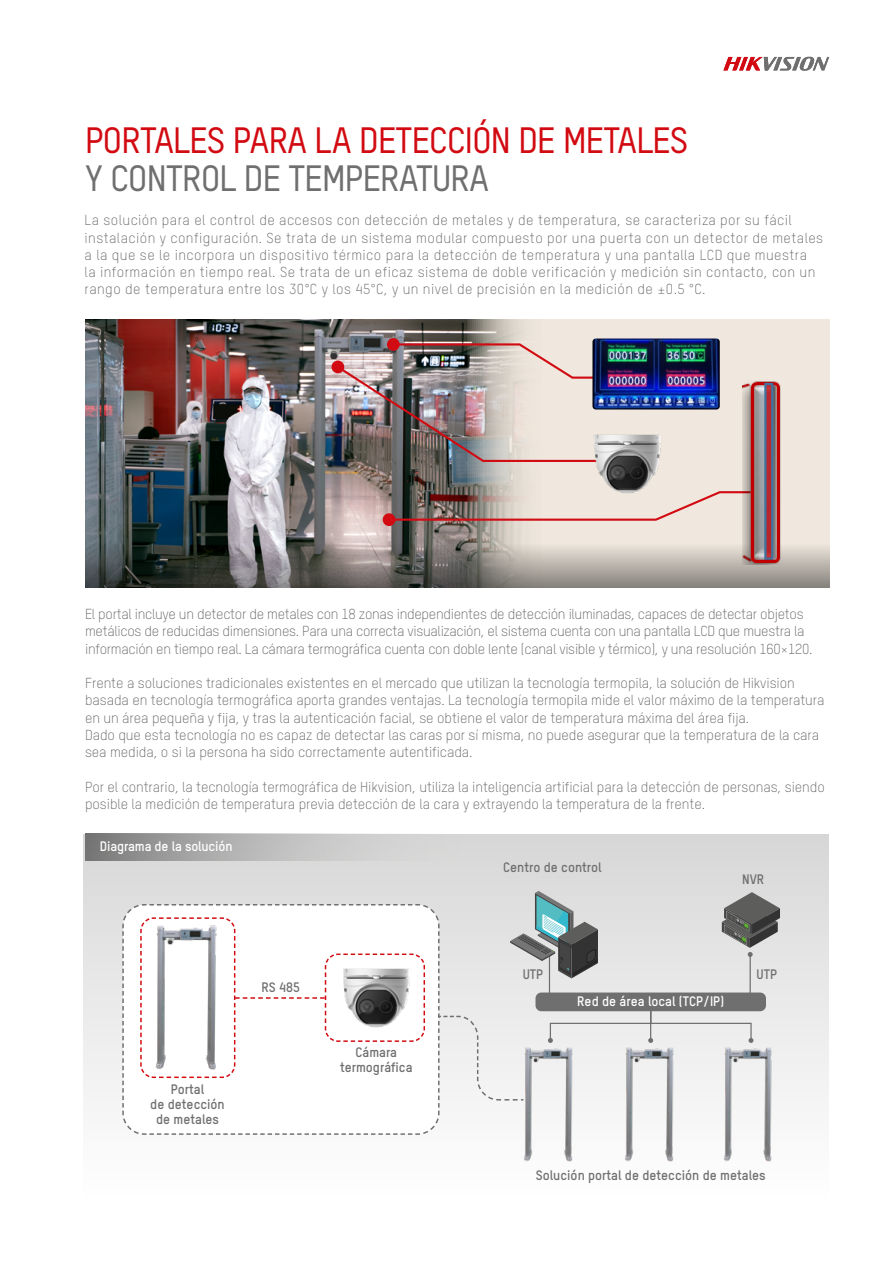
<style>
.page{position:relative;width:893px;height:1263px;background:#fff}
.page>*{position:absolute;margin:0;border:0;box-sizing:border-box;transform-origin:0 0}
.t1{font:500 36px "TSTARPRO";letter-spacing:-.02em;color:#d20a11}
.t2{font:500 36px "TSTARPRO";letter-spacing:-.02em;color:#706f6f}
.t3{font:300 14.25px/17.2px "TSTARPRO";letter-spacing:-.005em;color:#646363}
.t4{font:300 14.25px/17.2px "TSTARPRO";letter-spacing:.03em;color:#646363}
.t5{font:700 13.5px/15px "TSTARPRO";color:#706f6f;text-align:center}
.t6{font:700 13.5px "TSTARPRO";letter-spacing:-.01em;color:#fff}
</style>
<div class="page">
<div style="left:84px;top:834px;width:744px;height:365px;background:linear-gradient(to bottom,#d7d7d7,#fff)"></div>
<svg style="left:85px;top:833px;width:394px;height:27px;background:#b8b7b7"></svg>
<svg style="left:723px;top:57px;width:106px;height:14px"></svg>
<div style="left:275px;top:319px;width:554px;height:269px;background:#f0e8de"></div>
<img style="left:85px;top:320px;width:439px;height:224px">
<svg style="left:85px;top:544px;width:744px;height:44px;background:#807e79"></svg>
<div style="left:387px;top:338px;width:13px;height:13px;background:#d20a11;border-radius:50%"></div>
<img style="left:335px;top:342px;width:321px;height:121px">
<div style="left:331px;top:361px;width:13px;height:12px;background:#d20a11;border-radius:50%"></div>
<img style="left:592px;top:338px;width:128px;height:71px">
<svg style="left:387px;top:490px;width:356px;height:32px"></svg>
<div style="left:383px;top:513px;width:12px;height:13px;background:#d20a11;border-radius:50%"></div>
<img style="left:743px;top:381px;width:45px;height:183px">
<img style="left:594px;top:434px;width:69px;height:59px">
<svg style="left:122px;top:1109px;width:318px;height:26px"></svg>
<img style="left:522px;top:1109px;width:55px;height:54px">
<img style="left:623px;top:1109px;width:55px;height:54px">
<img style="left:722px;top:1109px;width:54px;height:54px">
<svg style="left:122px;top:891px;width:658px;height:218px"></svg>
<h1 class="t1" style="left:85px;top:116px;width:605px">PORTALES PARA LA DETECCIÓN DE METALES</h1>
<h1 class="t2" style="left:85px;top:154px;width:405px">Y CONTROL DE TEMPERATURA</h1>
<p class="t4" style="left:85px;top:211px;width:740px">La solución para el control de accesos con detección de metales y de temperatura, se caracteriza por su fácil instalación y configuración. Se trata de un sistema modular compuesto por una puerta con un detector de metales a la que se le incorpora un dispositivo térmico para la detección de temperatura y una pantalla LCD que muestra<br>la información en tiempo real. Se trata de un eficaz sistema de doble verificación y medición sin contacto, con un rango de temperatura entre los 30°C y los 45°C, y un nivel de precisión en la medición de ±0.5 °C.</p>
<p class="t3" style="left:85px;top:605px;width:729px">El portal incluye un detector de metales con 18 zonas independientes de detección iluminadas, capaces de detectar objetos metálicos de reducidas dimensiones. Para una correcta visualización, el sistema cuenta con una pantalla LCD que muestra la información en tiempo real. La cámara termográfica cuenta con doble lente (canal visible y térmico), y una resolución 160×120.</p>
<p class="t3" style="left:85px;top:674px;width:741px">Frente a soluciones tradicionales existentes en el mercado que utilizan la tecnología termopila, la solución de Hikvision basada en tecnología termográfica aporta grandes ventajas. La tecnología termopila mide el valor máximo de la temperatura en un área pequeña y fija, y tras la autenticación facial, se obtiene el valor de temperatura máxima del área fija.<br>Dado que esta tecnología no es capaz de detectar las caras por sí misma, no puede asegurar que la temperatura de la cara sea medida, o si la persona ha sido correctamente autentificada.</p>
<p class="t3" style="left:85px;top:777px;width:741px">Por el contrario, la tecnología termográfica de Hikvision, utiliza la inteligencia artificial para la detección de personas, siendo posible la medición de temperatura previa detección de la cara y extrayendo la temperatura de la frente.</p>
<p class="t6" style="left:100px;top:837px;width:134px">Diagrama de la solución</p>
<p class="t5" style="left:150px;top:1081px;width:76px">Portal<br>de detección de metales</p>
<p class="t5" style="left:261px;top:979px;width:40px">RS 485</p>
<p class="t5" style="left:340px;top:1044px;width:74px">Cámara termográfica</p>
<p class="t5" style="left:503px;top:859px;width:100px">Centro de control</p>
<p class="t5" style="left:742px;top:871px;width:24px">NVR</p>
<p class="t5" style="left:523px;top:966px;width:22px">UTP</p>
<p class="t5" style="left:757px;top:966px;width:22px">UTP</p>
<p class="t6" style="left:577px;top:992px;width:149px">Red de área local (TCP/IP)</p>
<p class="t5" style="left:536px;top:1166px;width:231px">Solución portal de detección de metales</p>
</div>
